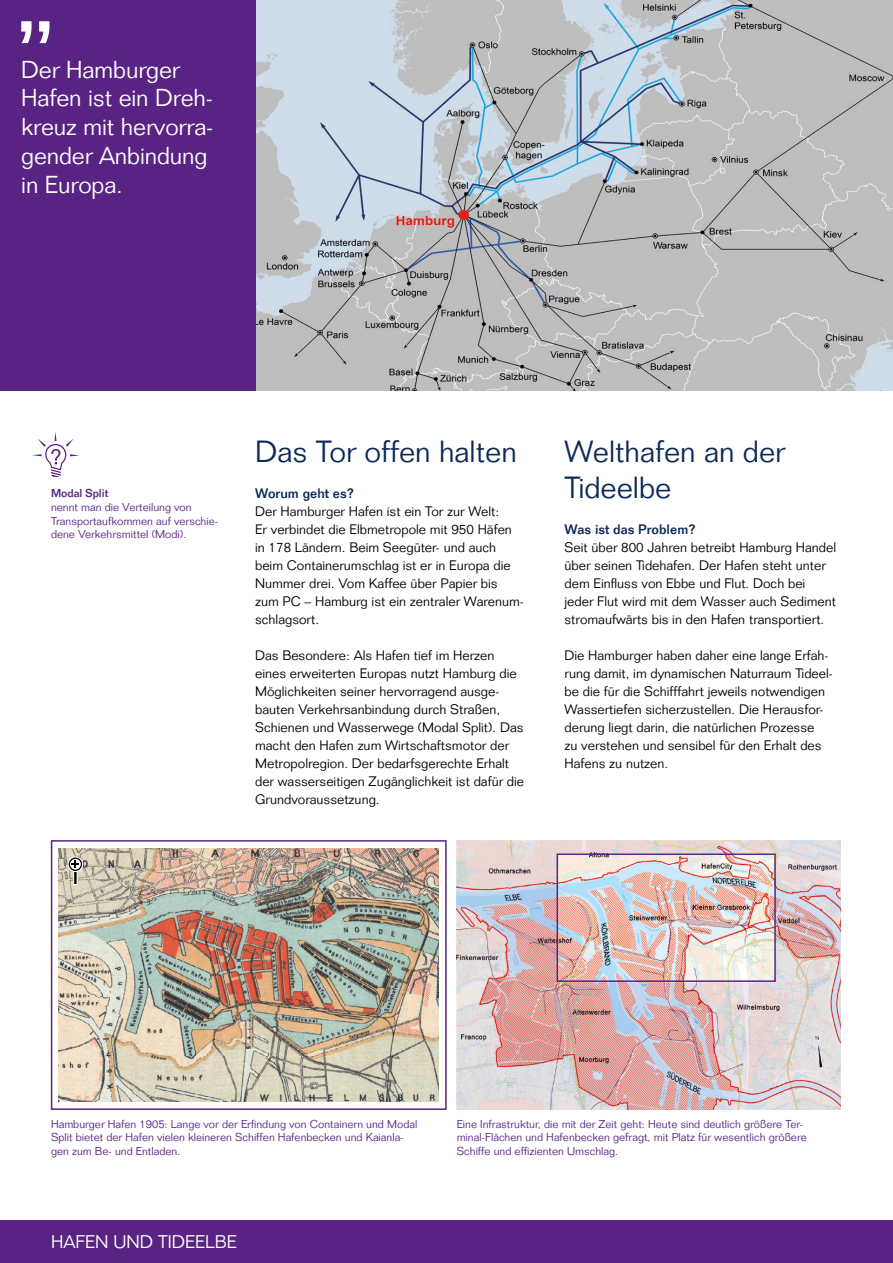
<style>
.page{position:relative;width:893px;height:1263px;background:#fff}
.page>*{position:absolute;margin:0;border:0;box-sizing:border-box;transform-origin:0 0}
.t1{font:300 30px/36px "Folio Std";color:#0c2a57}
.t2{font:300 24px/28.8px "Folio Std";letter-spacing:-.005em;color:#fff}
.t3{font:300 18px "Folio Std";color:#fff}
.t4{font:300 13.5px/18px "Folio Std";color:#000}
.t5{font:500 13.5px "Folio Std";color:#0c2a57}
.t6{font:300 11.25px/13.5px "Folio Std";color:#592383}
.t7{font:500 11.25px "Folio Std";color:#592383}
</style>
<div class="page">
<div style="left:0;top:1220px;width:893px;height:43px;background:#592383"></div>
<img style="left:255px;top:0;width:638px;height:390px">
<div style="left:51px;top:840px;width:396px;height:270px;background:#fff;border:2px solid #592383"></div>
<img style="left:59px;top:849px;width:380px;height:252px">
<hr style="left:74px;top:871px;width:3px;height:14px;background:#000">
<div style="left:73px;top:871px;width:5px;height:14px;border:1px solid #fff"></div>
<svg style="left:68px;top:856px;width:15px;height:16px"></svg>
<svg style="left:69px;top:857px;width:13px;height:14px"></svg>
<svg style="left:70px;top:859px;width:11px;height:11px"></svg>
<svg style="left:72px;top:860px;width:7px;height:8px"></svg>
<img style="left:456px;top:840px;width:385px;height:270px">
<div style="left:557px;top:853px;width:219px;height:129px;border:2px solid #592383"></div>
<svg style="left:32px;top:432px;width:48px;height:45px"></svg>
<div style="left:0;top:0;width:255px;height:390px;background:#592383"></div>
<svg style="left:21px;top:21px;width:28px;height:22px"></svg>
<p class="t2" style="left:21px;top:55px;width:194px">Der Hamburger<br>Hafen ist ein Dreh&shy;kreuz mit hervorra&shy;gender Anbindung in Europa.</p>
<p class="t7" style="left:51px;top:487px;width:59px">Modal Split</p>
<p class="t6" style="left:51px;top:500px;width:169px">nennt man die Verteilung von<br>Transportaufkommen auf verschie&shy;dene Verkehrsmittel (Modi).</p>
<p class="t1" style="left:255px;top:434px;width:263px">Das Tor offen halten</p>
<p class="t5" style="left:255px;top:485px;width:101px">Worum geht es?</p>
<p class="t4" style="left:255px;top:502px;width:270px">Der Hamburger Hafen ist ein Tor zur Welt:<br>Er verbindet die Elbmetropole mit 950 Häfen in 178 Ländern. Beim Seegüter- und auch beim Containerumschlag ist er in Europa die Nummer drei. Vom Kaffee über Papier bis zum PC – Hamburg ist ein zentraler Warenum&shy;schlagsort.</p>
<p class="t4" style="left:255px;top:646px;width:271px">Das Besondere: Als Hafen tief im Herzen eines erweiterten Europas nutzt Hamburg die Möglichkeiten seiner hervorragend ausge&shy;bauten Verkehrsanbindung durch Straßen, Schienen und Wasserwege (Modal Split). Das macht den Hafen zum Wirtschaftsmotor der Metropolregion. Der bedarfsgerechte Erhalt der wasserseitigen Zugänglichkeit ist dafür die Grundvoraussetzung.</p>
<p class="t1" style="left:564px;top:434px;width:222px">Welthafen an der<br>Tideelbe</p>
<p class="t5" style="left:564px;top:521px;width:133px">Was ist das Problem?</p>
<p class="t4" style="left:564px;top:538px;width:273px">Seit über 800 Jahren betreibt Hamburg Handel über seinen Tidehafen. Der Hafen steht unter dem Einfluss von Ebbe und Flut. Doch bei jeder Flut wird mit dem Wasser auch Sediment stromaufwärts bis in den Hafen transportiert.</p>
<p class="t4" style="left:564px;top:646px;width:270px">Die Hamburger haben daher eine lange Erfah&shy;rung damit, im dynamischen Naturraum Tideel&shy;be die für die Schifffahrt jeweils notwendigen Wassertiefen sicherzustellen. Die Herausfor&shy;derung liegt darin, die natürlichen Prozesse<br>zu verstehen und sensibel für den Erhalt des Hafens zu nutzen.</p>
<p class="t6" style="left:51px;top:1117px;width:368px">Hamburger Hafen 1905: Lange vor der Erfindung von Containern und Modal<br>Split bietet der Hafen vielen kleineren Schiffen Hafenbecken und Kaianla&shy;gen zum Be- und Entladen.</p>
<p class="t6" style="left:457px;top:1117px;width:352px">Eine Infrastruktur, die mit der Zeit geht: Heute sind deutlich größere Ter&shy;minal-Flächen und Hafenbecken gefragt, mit Platz für wesentlich größere<br>Schiffe und effizienten Umschlag.</p>
<p class="t3" style="left:51px;top:1231px;width:187px">HAFEN UND TIDEELBE</p>
</div>
